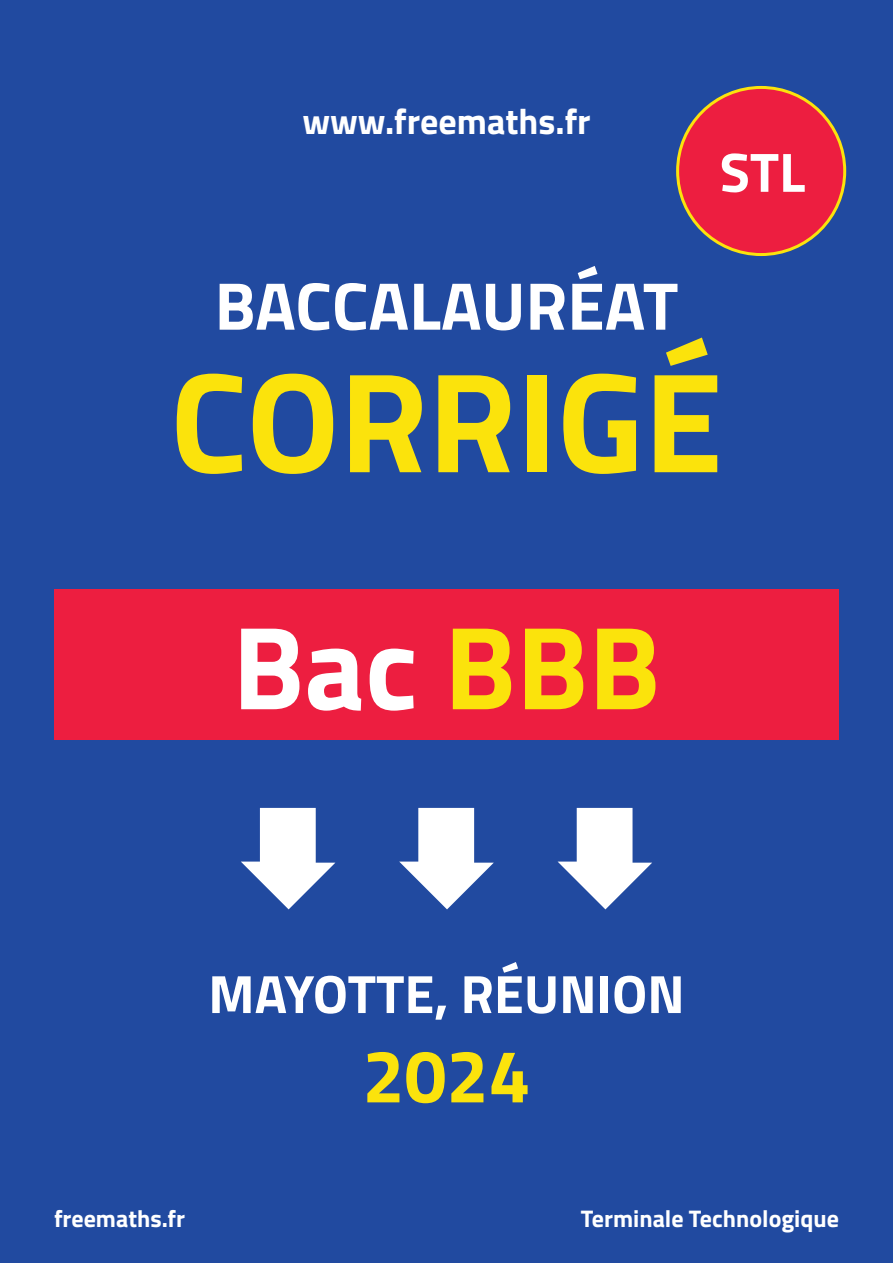
<style>
.page{position:relative;width:893px;height:1263px;background:#214aa0}
.page>*{position:absolute;margin:0;border:0;box-sizing:border-box;transform-origin:0 0}
.t1{font:700 142.5px "Titillium";color:#fbe30c}
.t2{font:700 118.5px "Titillium";color:#fff}
.t3{font:700 75px "Titillium";color:#fbe30c}
.t4{font:700 67.5px "Titillium";color:#fff}
.t5{font:700 55.5px "Titillium";color:#fff}
.t6{font:700 54px "Titillium";color:#fff}
.t7{font:700 36px "Titillium";color:#fff}
.t8{font:700 24px "Titillium";color:#fff}
.s1{color:#fbe30c}
</style>
<div class="page">
<svg style="left:241px;top:808px;width:94px;height:101px"></svg>
<svg style="left:399px;top:808px;width:95px;height:101px"></svg>
<svg style="left:558px;top:808px;width:94px;height:101px"></svg>
<div style="left:54px;top:589px;width:785px;height:151px;background:#ed1e40"></div>
<div style="left:678px;top:87px;width:167px;height:168px;background:#ed1e40;border-radius:50%"></div>
<h3 class="t7" style="left:302px;top:94px;width:290px">www.freemaths.fr</h3>
<h3 class="t5" style="left:720px;top:130px;width:87px">STL</h3>
<h3 class="t4" style="left:215px;top:254px;width:465px">BACCALAURÉAT</h3>
<h1 class="t1" style="left:170px;top:313px;width:554px">CORRIGÉ</h1>
<h2 class="t2" style="left:232px;top:577px;width:430px">Bac <span class="s1">BBB</span></h2>
<p class="t6" style="left:208px;top:953px;width:478px">MAYOTTE, RÉUNION</p>
<h3 class="t3" style="left:362px;top:1019px;width:169px">2024</h3>
<p class="t8" style="left:54px;top:1200px;width:133px">freemaths.fr</p>
<p class="t8" style="left:581px;top:1200px;width:260px">Terminale Technologique</p>
</div>
